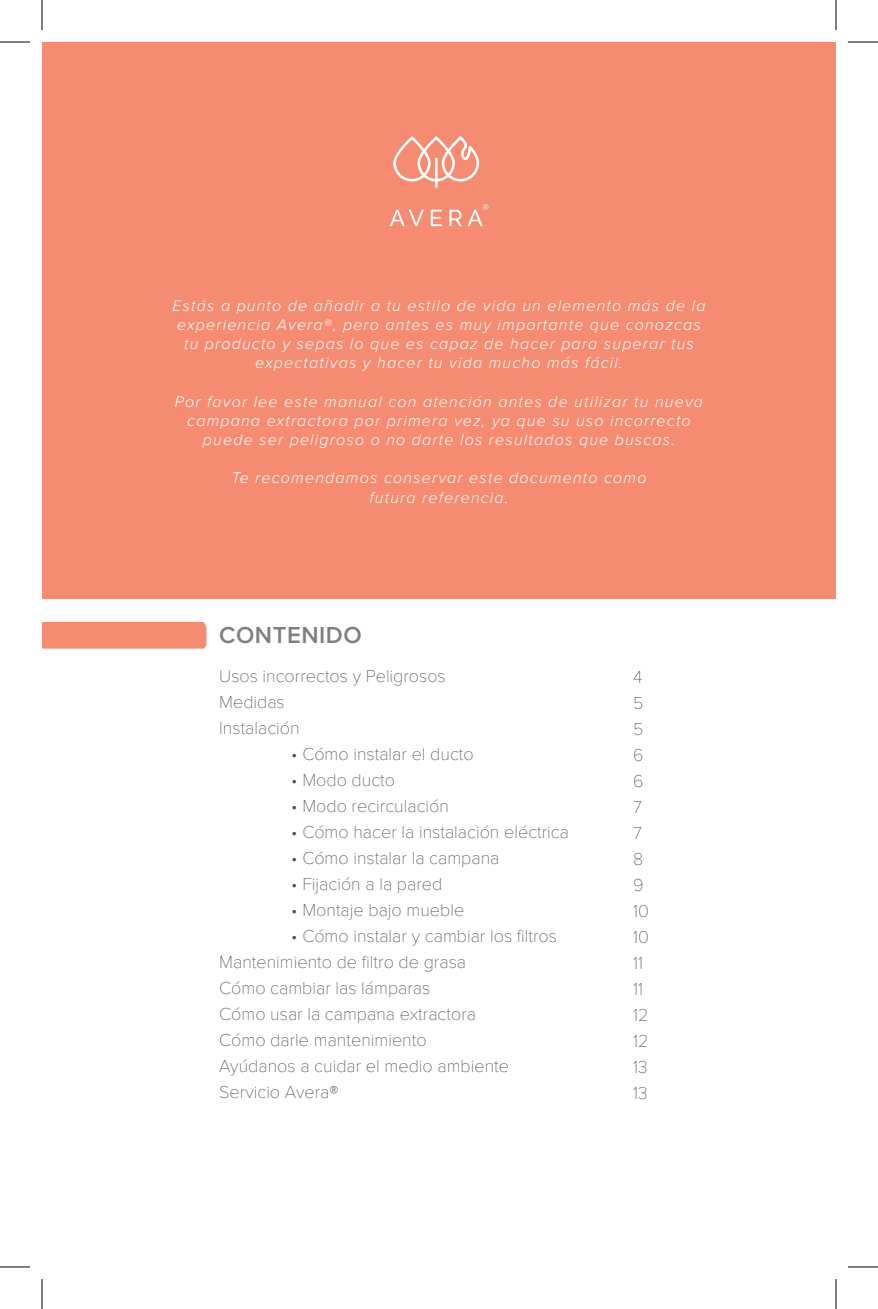
<style>
.page{position:relative;width:878px;height:1309px;background:#fff}
.page>*{position:absolute;margin:0;border:0;box-sizing:border-box;transform-origin:0 0}
.t1{font:600 24px "Proxima Nova";letter-spacing:.02em;color:#7d8082}
.t2{font:100 18px "Proxima Nova T";color:#4d4c4f}
.t3{font:italic 300 16px/19.2px "Proxima Nova";letter-spacing:.075em;color:#fff;text-align:center}
</style>
<div class="page">
<div style="left:42px;top:42px;width:794px;height:556px;background:#f58b71"></div>
<div style="left:42px;top:622px;width:164px;height:26px;background:#f58b71"></div>
<svg style="left:390px;top:210px;width:34px;height:16px"></svg>
<svg style="left:431px;top:210px;width:11px;height:16px"></svg>
<svg style="left:393px;top:136px;width:86px;height:51px"></svg>
<svg style="left:449px;top:204px;width:39px;height:22px"></svg>
<hr style="left:0;top:42px;width:30px;height:1px;background:#000">
<hr style="left:848px;top:42px;width:30px;height:1px;background:#000">
<hr style="left:0;top:1266px;width:30px;height:1px;background:#000">
<hr style="left:848px;top:1266px;width:30px;height:1px;background:#000">
<hr style="left:42px;top:0;width:1px;height:30px;background:#000">
<hr style="left:42px;top:1279px;width:1px;height:30px;background:#000">
<hr style="left:835px;top:0;width:1px;height:30px;background:#000">
<hr style="left:835px;top:1279px;width:1px;height:30px;background:#000">
<p class="t3" style="left:172px;top:295px;width:535px">Estás a punto de añadir a tu estilo de vida un elemento más de la experiencia Avera®, pero antes es muy importante que conozcas tu producto y sepas lo que es capaz de hacer para superar tus expectativas y hacer tu vida mucho más fácil.</p>
<p class="t3" style="left:175px;top:391px;width:529px">Por favor lee este manual con atención antes de utilizar tu nueva campana extractora por primera vez, ya que su uso incorrecto puede ser peligroso o no darte los resultados que buscas.</p>
<p class="t3" style="left:231px;top:467px;width:416px">Te recomendamos conservar este documento como</p>
<p class="t3" style="left:369px;top:487px;width:140px">futura referencia.</p>
<p class="t1" style="left:219px;top:617px;width:144px">CONTENIDO</p>
<p class="t2" style="left:219px;top:662px;width:228px">Usos incorrectos y Peligrosos</p>
<p class="t2" style="left:219px;top:688px;width:67px">Medidas</p>
<p class="t2" style="left:219px;top:714px;width:82px">Instalación</p>
<p class="t2" style="left:291px;top:740px;width:184px">• Cómo instalar el ducto</p>
<p class="t2" style="left:291px;top:766px;width:105px">• Modo ducto</p>
<p class="t2" style="left:291px;top:792px;width:159px">• Modo recirculación</p>
<p class="t2" style="left:291px;top:818px;width:279px">• Cómo hacer la instalación eléctrica</p>
<p class="t2" style="left:291px;top:844px;width:210px">• Cómo instalar la campana</p>
<p class="t2" style="left:291px;top:870px;width:153px">• Fijación a la pared</p>
<p class="t2" style="left:291px;top:896px;width:174px">• Montaje bajo mueble</p>
<p class="t2" style="left:291px;top:922px;width:267px">• Cómo instalar y cambiar los filtros</p>
<p class="t2" style="left:219px;top:948px;width:248px">Mantenimiento de filtro de grasa</p>
<p class="t2" style="left:219px;top:974px;width:213px">Cómo cambiar las lámparas</p>
<p class="t2" style="left:219px;top:1000px;width:258px">Cómo usar la campana extractora</p>
<p class="t2" style="left:219px;top:1026px;width:209px">Cómo darle mantenimiento</p>
<p class="t2" style="left:219px;top:1052px;width:291px">Ayúdanos a cuidar el medio ambiente</p>
<p class="t2" style="left:219px;top:1078px;width:121px">Servicio Avera®</p>
<p class="t2" style="left:633px;top:664px;width:11px">4</p>
<p class="t2" style="left:633px;top:690px;width:12px">5</p>
<p class="t2" style="left:633px;top:716px;width:12px">5</p>
<p class="t2" style="left:633px;top:742px;width:12px">6</p>
<p class="t2" style="left:633px;top:768px;width:12px">6</p>
<p class="t2" style="left:633px;top:794px;width:10px">7</p>
<p class="t2" style="left:633px;top:820px;width:10px">7</p>
<p class="t2" style="left:633px;top:846px;width:12px">8</p>
<p class="t2" style="left:633px;top:872px;width:12px">9</p>
<p class="t2" style="left:633px;top:898px;width:17px">10</p>
<p class="t2" style="left:633px;top:924px;width:17px">10</p>
<p class="t2" style="left:633px;top:950px;width:11px">11</p>
<p class="t2" style="left:633px;top:976px;width:11px">11</p>
<p class="t2" style="left:633px;top:1002px;width:17px">12</p>
<p class="t2" style="left:633px;top:1028px;width:17px">12</p>
<p class="t2" style="left:633px;top:1054px;width:16px">13</p>
<p class="t2" style="left:633px;top:1080px;width:16px">13</p>
</div>
